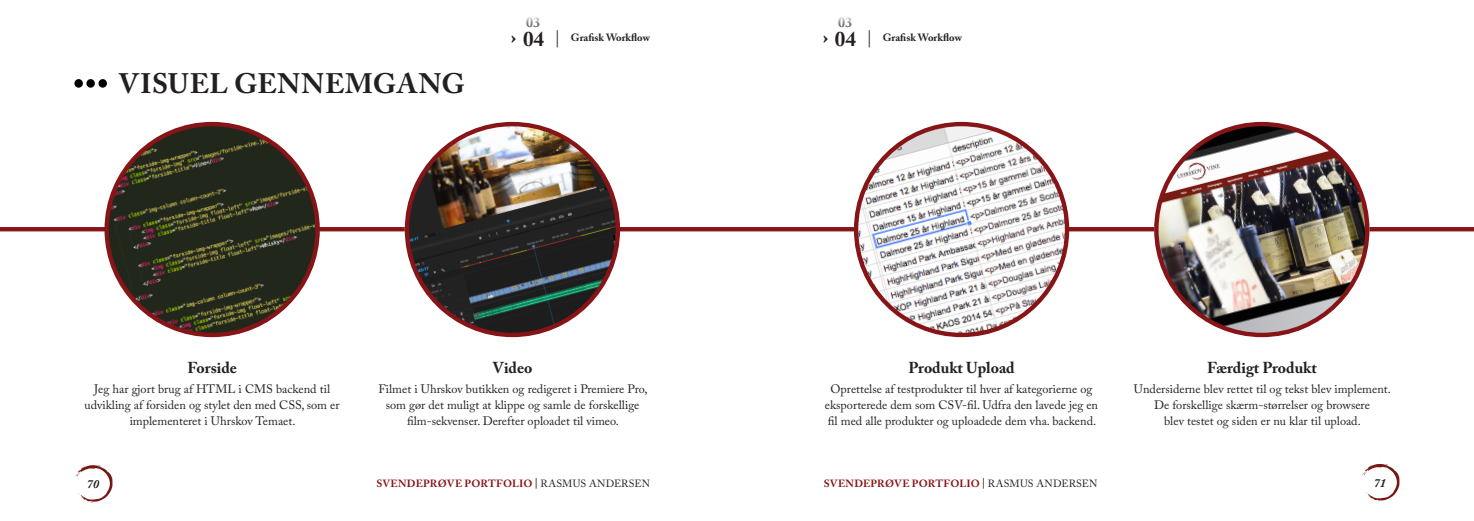
<style>
.page{position:relative;width:1474px;height:521px;background:#fff}
.page>*{position:absolute;margin:0;border:0;box-sizing:border-box;transform-origin:0 0}
.Overskrift{font:700 28px "Adobe Caslon Pro";letter-spacing:.02em;color:#231f20}
.Header_Billedtekst{font:700 15.75px "Adobe Caslon Pro";color:#231f20}
.t1{font:700 14px "Adobe Caslon Pro";color:#231f20}
.Billedetekst_Center{font:12.25px/15.8px "Adobe Caslon Pro";color:#231f20;text-align:center}
.t2{font:italic 700 12.25px "Adobe Caslon Pro";color:#231f20}
.t3{font:700 10.5px "Adobe Caslon Pro";color:#231f20}
.t4{font:700 10.41px "Adobe Caslon Pro";letter-spacing:.02em;color:#871417}
.s1{font-size:21px}
.s2{font-weight:400;font-size:16.8px}
.s3{color:#231f20}
.s4{font-weight:400;color:#231f20}
</style>
<div class="page">
<div style="left:86px;top:79px;width:9px;height:9px;background:#000;border-radius:50%"></div>
<div style="left:74px;top:79px;width:9px;height:9px;background:#000;border-radius:50%"></div>
<div style="left:98px;top:79px;width:9px;height:9px;background:#000;border-radius:50%"></div>
<img style="left:107px;top:124px;width:210px;height:211px;border-radius:105px">
<img style="left:407px;top:124px;width:211px;height:211px;border-radius:105px">
<hr style="left:0;top:227px;width:107px;height:4px;background:#871417">
<hr style="left:1369px;top:227px;width:104px;height:4px;background:#871417">
<hr style="left:618px;top:227px;width:237px;height:4px;background:#871417">
<hr style="left:317px;top:227px;width:88px;height:4px;background:#871417">
<img style="left:856px;top:124px;width:211px;height:211px">
<img style="left:1156px;top:124px;width:211px;height:211px;border-radius:105px">
<hr style="left:1066px;top:227px;width:88px;height:4px;background:#871417">
<svg style="left:75px;top:465px;width:38px;height:38px"></svg>
<svg style="left:1362px;top:464px;width:37px;height:38px"></svg>
<p class="Overskrift" style="left:119px;top:67px;width:347px">VISUEL GENNEMGANG</p>
<p class="t1" style="left:526px;top:14px;width:15px">03</p>
<p class="t1" style="left:838px;top:14px;width:15px">03</p>
<p class="t3" style="left:511px;top:32px;width:141px"><span class="s1">› 04</span> <span class="s2">|</span> Grafisk Workflow</p>
<p class="t3" style="left:822px;top:32px;width:141px"><span class="s1">› 04</span> <span class="s2">|</span> Grafisk Workflow</p>
<p class="Header_Billedtekst" style="left:187px;top:358px;width:51px">Forside</p>
<p class="Billedetekst_Center" style="left:85px;top:381px;width:256px">Jeg har gjort brug af HTML i CMS backend til udvikling af forsiden og stylet den med CSS, som er implementeret i Uhrskov Temaet.</p>
<p class="t2" style="left:87px;top:477px;width:14px">70</p>
<p class="Header_Billedtekst" style="left:493px;top:358px;width:41px">Video</p>
<p class="Billedetekst_Center" style="left:378px;top:381px;width:271px">Filmet i Uhrskov butikken og redigeret i Premiere Pro, som gør det muligt at klippe og samle de forskellige film-sekvenser. Derefter oploadet til vimeo.</p>
<p class="Header_Billedtekst" style="left:908px;top:358px;width:107px">Produkt Upload</p>
<p class="Billedetekst_Center" style="left:825px;top:381px;width:275px">Oprettelse af testprodukter til hver af kategorierne og eksporterede dem som CSV-fil. Udfra den lavede jeg en fil med alle produkter og uploadede dem vha. backend.</p>
<p class="t4" style="left:376px;top:477px;width:275px">SVENDEPRØVE PORTFOLIO <span class="s3">|</span> <span class="s4">RASMUS ANDERSEN</span></p>
<p class="t4" style="left:824px;top:477px;width:275px">SVENDEPRØVE PORTFOLIO <span class="s3">|</span> <span class="s4">RASMUS ANDERSEN</span></p>
<p class="Header_Billedtekst" style="left:1207px;top:358px;width:111px">Færdigt Produkt</p>
<p class="Billedetekst_Center" style="left:1133px;top:381px;width:258px">Undersiderne blev rettet til og tekst blev implement.<br>De forskellige skærm-størrelser og browsere<br>blev testet og siden er nu klar til upload.</p>
<p class="t2" style="left:1373px;top:476px;width:14px">71</p>
</div>
